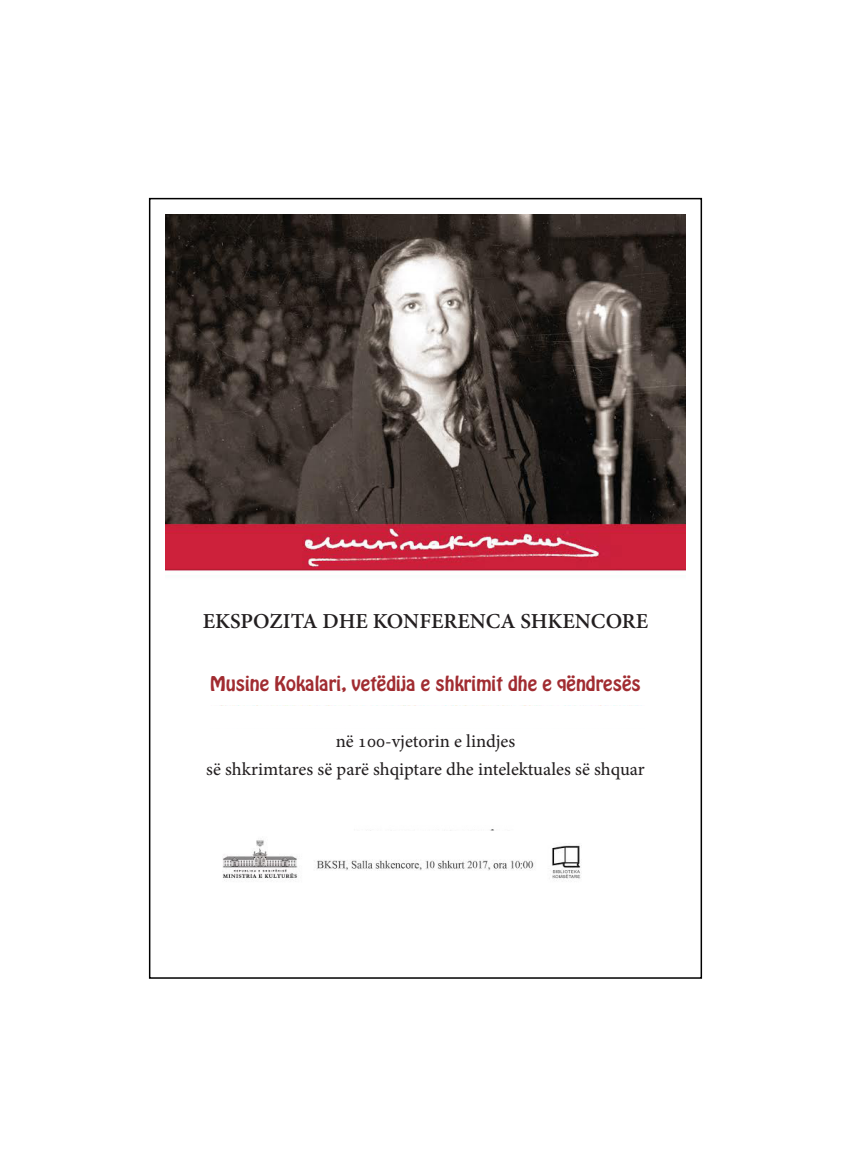
<style>
.page{position:relative;width:851px;height:1149px;background:#fff}
.page>*{position:absolute;margin:0;border:0;box-sizing:border-box;transform-origin:0 0}
.t1{font:700 21px "Adobe Hebrew";color:#231f20}
.t2{font:18px "Adobe Hebrew";color:#231f20}
.t3{font:18px "Hobo Std";color:#a12c31}
</style>
<div class="page">
<img style="left:165px;top:215px;width:520px;height:666px">
<div style="left:206px;top:705px;width:450px;height:22px;background:#fff"></div>
<p class="t1" style="left:203px;top:608px;width:447px">EKSPOZITA DHE KONFERENCA SHKENCORE</p>
<p class="t3" style="left:210px;top:671px;width:432px">Musine Kokalari, vetëdija e shkrimit dhe e qëndresës</p>
<p class="t2" style="left:336px;top:730px;width:181px">në 100-vjetorin e lindjes</p>
<p class="t2" style="left:206px;top:757px;width:440px">së shkrimtares së parë shqiptare dhe intelektuales së shquar</p>
</div>
